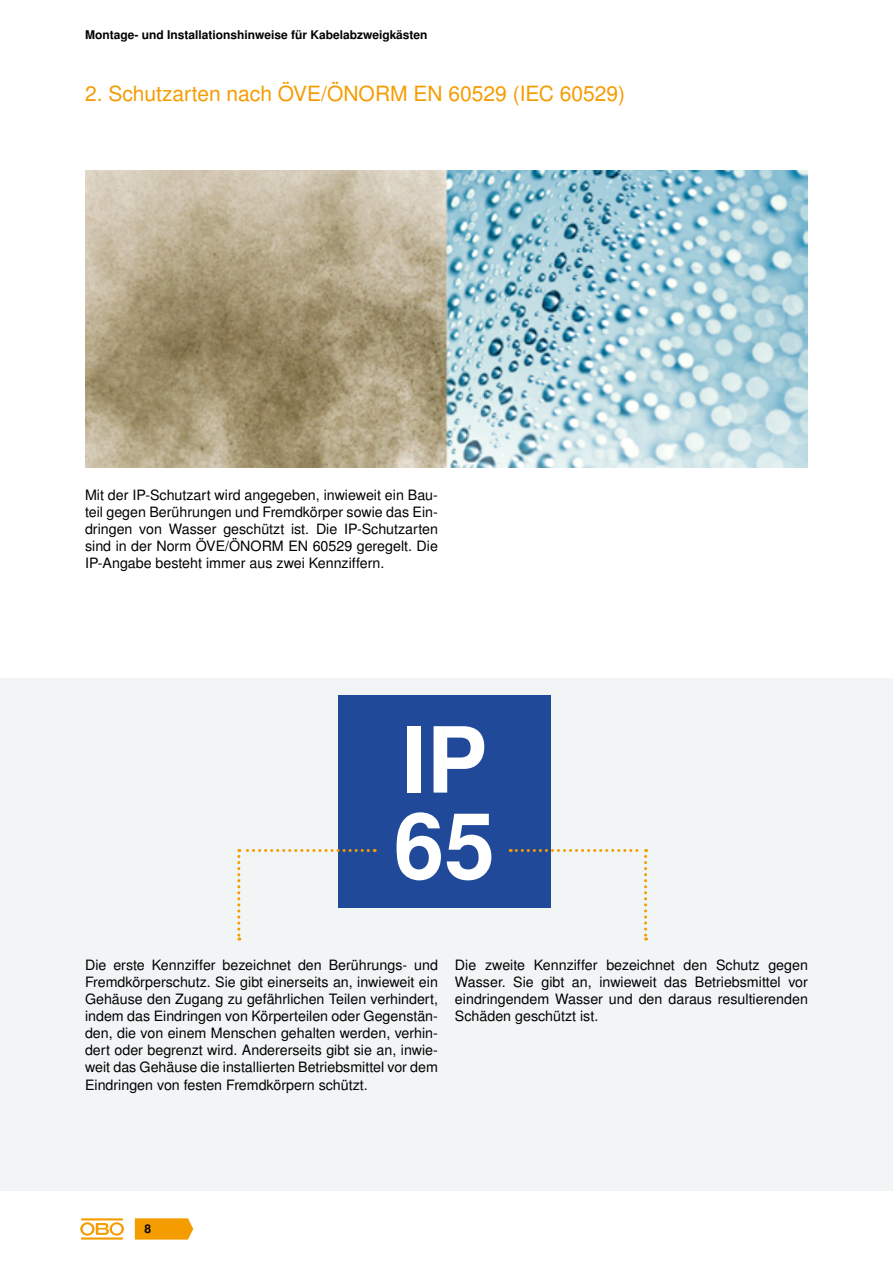
<style>
.page{position:relative;width:893px;height:1263px;background:#fff}
.page>*{position:absolute;margin:0;border:0;box-sizing:border-box;transform-origin:0 0}
.t1{font:21px "Nimbus San LOT";color:#f59c00}
.t2{font:14.25px/17.1px "Nimbus San LOT";color:#000;text-align:justify}
.t3{font:700 12px "Nimbus San LOT";color:#000}
</style>
<div class="page">
<svg style="left:135px;top:1218px;width:58px;height:21px"></svg>
<hr style="left:81px;top:1237px;width:42px;height:2px;background:#f59c00">
<svg style="left:80px;top:1222px;width:44px;height:13px"></svg>
<hr style="left:81px;top:1218px;width:42px;height:2px;background:#f59c00">
<div style="left:0;top:678px;width:893px;height:513px;background:#f1f5f6"></div>
<img style="left:85px;top:170px;width:723px;height:298px">
<div style="left:338px;top:695px;width:213px;height:213px;background:#21499a"></div>
<div style="left:407px;top:726px;width:14px;height:66px;background:#fff"></div>
<svg style="left:434px;top:726px;width:50px;height:66px"></svg>
<svg style="left:397px;top:812px;width:44px;height:68px"></svg>
<svg style="left:447px;top:814px;width:44px;height:66px"></svg>
<svg style="left:237px;top:849px;width:131px;height:91px"></svg>
<svg style="left:510px;top:849px;width:137px;height:91px"></svg>
<p class="t3" style="left:85px;top:27px;width:344px">Montage- und Installationshinweise für Kabelabzweigkästen</p>
<h1 class="t1" style="left:85px;top:81px;width:542px">2. Schutzarten nach ÖVE/ÖNORM EN 60529 (IEC 60529)</h1>
<p class="t2" style="left:85px;top:487px;width:354px">Mit der IP-Schutzart wird angegeben, inwieweit ein Bau&shy;teil gegen Berührungen und Fremdkörper sowie das Ein&shy;dringen von Wasser geschützt ist. Die IP-Schutzarten sind in der Norm ÖVE/ÖNORM EN 60529 geregelt. Die IP-Angabe besteht immer aus zwei Kennziffern.</p>
<p class="t2" style="left:85px;top:956px;width:354px">Die erste Kennziffer bezeichnet den Berührungs- und Fremdkörperschutz. Sie gibt einerseits an, inwieweit ein Gehäuse den Zugang zu gefährlichen Teilen verhindert, indem das Eindringen von Körperteilen oder Gegenstän&shy;den, die von einem Menschen gehalten werden, verhin&shy;dert oder begrenzt wird. Andererseits gibt sie an, inwie&shy;weit das Gehäuse die installierten Betriebsmittel vor dem Eindringen von festen Fremdkörpern schützt.</p>
<p class="t2" style="left:455px;top:956px;width:354px">Die zweite Kennziffer bezeichnet den Schutz gegen Wasser. Sie gibt an, inwieweit das Betriebsmittel vor eindringendem Wasser und den daraus resultierenden Schäden geschützt ist.</p>
<p class="t3" style="left:145px;top:1222px;width:8px">8</p>
</div>
